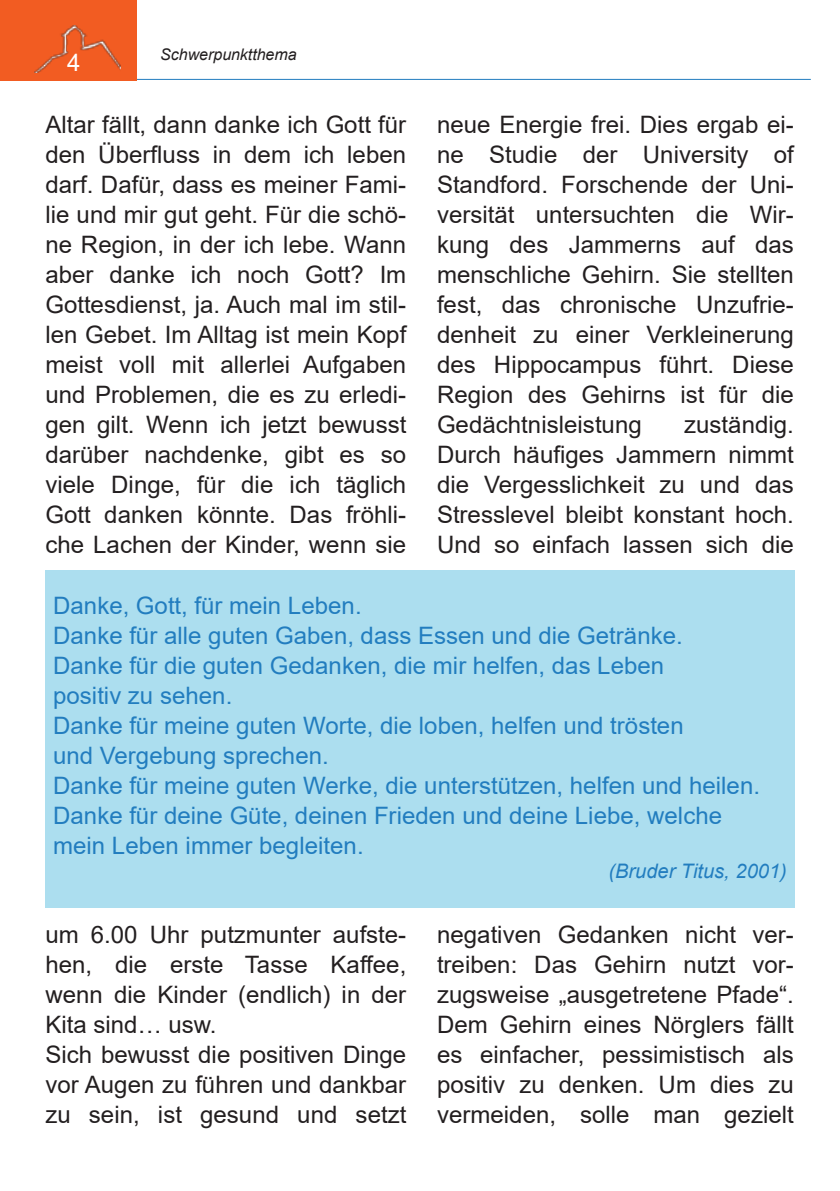
<style>
.page{position:relative;width:840px;height:1191px;background:#fff}
.page>*{position:absolute;margin:0;border:0;box-sizing:border-box;transform-origin:0 0}
.t1{font:24px/30px "Arial";color:#231f20;text-align:justify}
.t2{font:24px/30px "Arial";color:#227dbf}
.t3{font:24px "Arial";color:#fff}
.t4{font:italic 20px "Arial";letter-spacing:.005em;color:#227dbf}
.t5{font:italic 16px "Arial";letter-spacing:-.005em;color:#231f20}
</style>
<div class="page">
<hr style="left:29px;top:79px;width:781px;height:1px;background:#227dbf">
<div style="left:0;top:0;width:137px;height:80px;background:#f25c22"></div>
<img style="left:34px;top:26px;width:86px;height:46px">
<div style="left:45px;top:570px;width:749px;height:337px;background:#acdeef"></div>
<p class="t3" style="left:67px;top:49px;width:15px">4</p>
<p class="t5" style="left:160px;top:46px;width:138px">Schwerpunktthema</p>
<p class="t1" style="left:45px;top:109px;width:362px">Altar fällt, dann danke ich Gott für den Überfluss in dem ich leben darf. Dafür, dass es meiner Fami&shy;lie und mir gut geht. Für die schö&shy;ne Region, in der ich lebe. Wann aber danke ich noch Gott? Im Gottesdienst, ja. Auch mal im stil&shy;len Gebet. Im Alltag ist mein Kopf meist voll mit allerlei Aufgaben und Problemen, die es zu erledi&shy;gen gilt. Wenn ich jetzt bewusst darüber nachdenke, gibt es so viele Dinge, für die ich täglich Gott danken könnte. Das fröhli&shy;che Lachen der Kinder, wenn sie</p>
<p class="t1" style="left:437px;top:109px;width:358px">neue Energie frei. Dies ergab ei&shy;ne Studie der University of Standford. Forschende der Uni&shy;versität untersuchten die Wir&shy;kung des Jammerns auf das menschliche Gehirn. Sie stellten fest, das chronische Unzufrie&shy;denheit zu einer Verkleinerung des Hippocampus führt. Diese Region des Gehirns ist für die Gedächtnisleistung</p>
<p class="t1" style="left:437px;top:409px;width:358px;text-indent:247px">zuständig.<br>Durch häufiges Jammern nimmt die Vergesslichkeit zu und das Stresslevel bleibt konstant hoch.<br>Und so einfach lassen sich die</p>
<p class="t2" style="left:53px;top:590px;width:708px">Danke, Gott, für mein Leben.<br>Danke für alle guten Gaben, dass Essen und die Getränke.<br>Danke für die guten Gedanken, die mir helfen, das Leben<br>positiv zu sehen.<br>Danke für meine guten Worte, die loben, helfen und trösten<br>und Vergebung sprechen.<br>Danke für meine guten Werke, die unterstützen, helfen und heilen.<br>Danke für deine Güte, deinen Frieden und deine Liebe, welche mein Leben immer begleiten.</p>
<p class="t4" style="left:608px;top:860px;width:180px">(Bruder Titus, 2001)</p>
<p class="t1" style="left:45px;top:919px;width:362px;text-align:left">um 6.00 Uhr putzmunter aufste&shy;hen, die erste Tasse Kaffee, wenn die Kinder (endlich) in der<br>Kita sind… usw.<br>Sich bewusst die positiven Dinge vor Augen zu führen und dankbar zu sein, ist gesund und setzt</p>
<p class="t1" style="left:437px;top:919px;width:358px">negativen Gedanken nicht ver&shy;treiben: Das Gehirn nutzt vor&shy;zugsweise „ausgetretene Pfade“.<br>Dem Gehirn eines Nörglers fällt es einfacher, pessimistisch als positiv zu denken. Um dies zu vermeiden, solle man gezielt</p>
</div>
